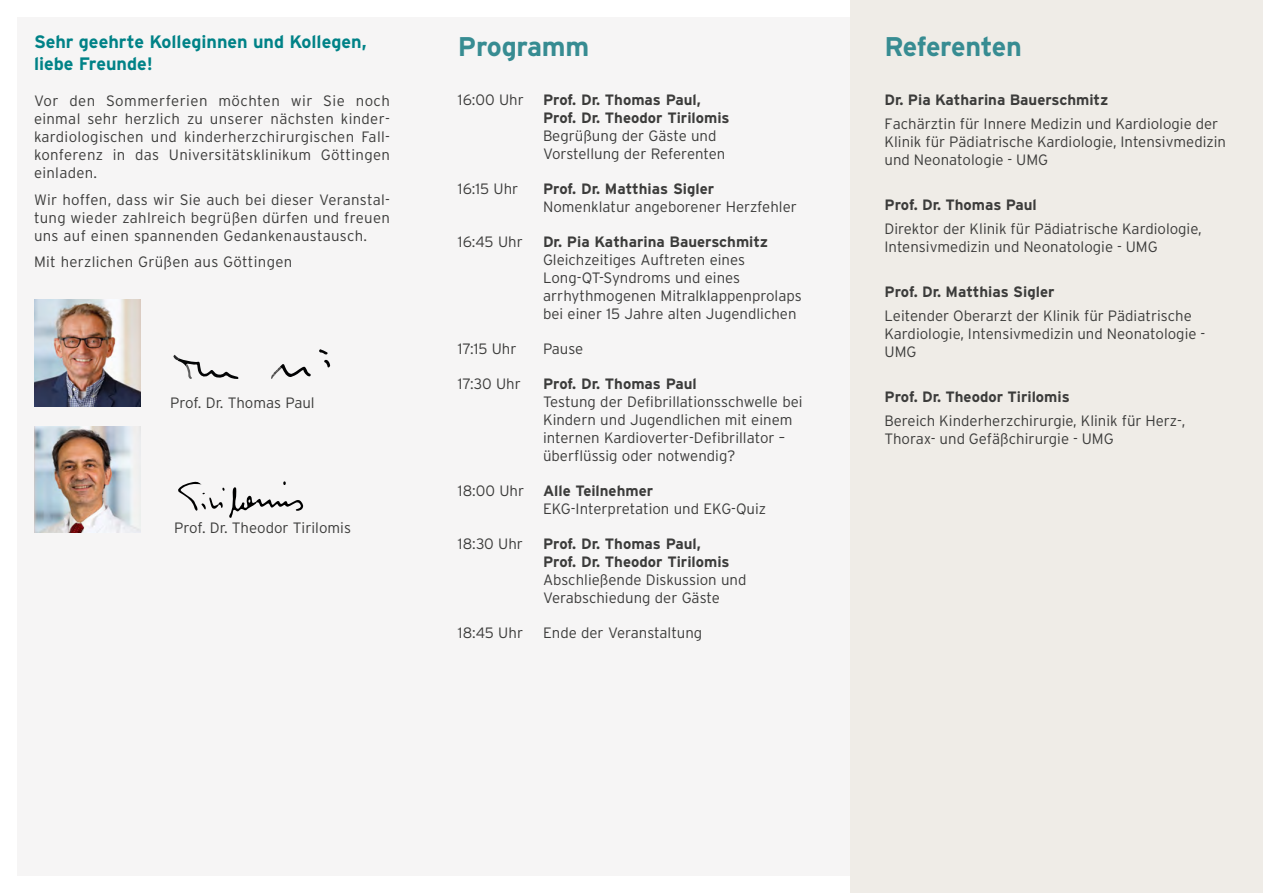
<style>
.page{position:relative;width:1263px;height:893px;background:#fff}
.page>*{position:absolute;margin:0;border:0;box-sizing:border-box;transform-origin:0 0}
.t1{font:700 27px "Interstate";letter-spacing:-.015em;color:#378c92}
.t2{font:700 18px "Interstate";color:#008287}
.t3{font:300 15px/18px "Interstate";color:#3c3c3b}
.t4{font:700 15px/18px "Interstate";color:#3c3c3b}
.t5{font:300 15px "Interstate";letter-spacing:.02em;color:#3c3c3b}
</style>
<div class="page">
<div style="left:17px;top:17px;width:1229px;height:859px;background:#f6f5f5"></div>
<div style="left:850px;top:0;width:413px;height:893px;background:#efece7"></div>
<svg style="left:178px;top:481px;width:125px;height:37px"></svg>
<img style="left:34px;top:426px;width:106px;height:107px">
<svg style="left:319px;top:349px;width:11px;height:19px"></svg>
<svg style="left:173px;top:355px;width:65px;height:24px"></svg>
<svg style="left:271px;top:364px;width:40px;height:15px"></svg>
<img style="left:34px;top:300px;width:106px;height:106px">
<p class="t2" style="left:34px;top:32px;width:334px">Sehr geehrte Kolleginnen und Kollegen,</p>
<h1 class="t1" style="left:884px;top:31px;width:139px">Referenten</h1>
<p class="t2" style="left:34px;top:54px;width:120px">liebe Freunde!</p>
<p class="t3" style="left:34px;top:92px;width:357px;text-align:justify">Vor den Sommerferien möchten wir Sie noch einmal sehr herzlich zu unserer nächsten kinder&shy;kardiologischen und kinderherzchirurgischen Fall&shy;konferenz in das Universitätsklinikum Göttingen einladen.</p>
<p class="t3" style="left:34px;top:190px;width:357px;text-align:justify">Wir hoffen, dass wir Sie auch bei dieser Veranstal&shy;tung wieder zahlreich begrüßen dürfen und freuen uns auf einen spannenden Gedankenaustausch.</p>
<p class="t5" style="left:34px;top:253px;width:260px">Mit herzlichen Grüßen aus Göttingen</p>
<h1 class="t1" style="left:458px;top:31px;width:133px">Programm</h1>
<p class="t4" style="left:884px;top:90px;width:225px">Dr. Pia Katharina Bauerschmitz</p>
<p class="t3" style="left:884px;top:114px;width:343px">Fachärztin für Innere Medizin und Kardiologie der<br>Klinik für Pädiatrische Kardiologie, Intensivmedizin und Neonatologie - UMG</p>
<p class="t4" style="left:884px;top:195px;width:154px">Prof. Dr. Thomas Paul</p>
<p class="t3" style="left:884px;top:219px;width:319px">Direktor der Klinik für Pädiatrische Kardiologie,<br>Intensivmedizin und Neonatologie - UMG</p>
<p class="t4" style="left:884px;top:282px;width:172px">Prof. Dr. Matthias Sigler</p>
<p class="t3" style="left:884px;top:306px;width:322px">Leitender Oberarzt der Klinik für Pädiatrische<br>Kardiologie, Intensivmedizin und Neonatologie -<br>UMG</p>
<p class="t4" style="left:884px;top:387px;width:187px">Prof. Dr. Theodor Tirilomis</p>
<p class="t3" style="left:884px;top:411px;width:302px">Bereich Kinderherzchirurgie, Klinik für Herz-,<br>Thorax- und Gefäßchirurgie - UMG</p>
<p class="t3" style="left:458px;top:91px;width:67px">16:00 Uhr</p>
<p class="t4" style="left:543px;top:91px;width:188px">Prof. Dr. Thomas Paul,<br>Prof. Dr. Theodor Tirilomis</p>
<p class="t3" style="left:543px;top:127px;width:184px">Begrüßung der Gäste und<br>Vorstellung der Referenten</p>
<p class="t3" style="left:458px;top:180px;width:62px">16:15 Uhr</p>
<p class="t4" style="left:543px;top:180px;width:173px">Prof. Dr. Matthias Sigler</p>
<p class="t3" style="left:543px;top:198px;width:255px">Nomenklatur angeborener Herzfehler</p>
<p class="t3" style="left:458px;top:233px;width:66px">16:45 Uhr</p>
<p class="t4" style="left:543px;top:233px;width:227px">Dr. Pia Katharina Bauerschmitz</p>
<p class="t3" style="left:543px;top:251px;width:260px">Gleichzeitiges Auftreten eines Long-QT-Syndroms und eines arrhythmogenen Mitralklappenprolaps bei einer 15 Jahre alten Jugendlichen</p>
<p class="t3" style="left:458px;top:340px;width:60px">17:15 Uhr</p>
<p class="t3" style="left:543px;top:340px;width:42px">Pause</p>
<p class="t3" style="left:458px;top:375px;width:64px">17:30 Uhr</p>
<p class="t4" style="left:543px;top:375px;width:155px">Prof. Dr. Thomas Paul</p>
<p class="t3" style="left:543px;top:393px;width:261px">Testung der Defibrillationsschwelle bei Kindern und Jugendlichen mit einem internen Kardioverter-Defibrillator – überflüssig oder notwendig?</p>
<p class="t3" style="left:458px;top:482px;width:68px">18:00 Uhr</p>
<p class="t4" style="left:543px;top:482px;width:112px">Alle Teilnehmer</p>
<p class="t3" style="left:543px;top:500px;width:225px">EKG-Interpretation und EKG-Quiz</p>
<p class="t3" style="left:458px;top:535px;width:67px">18:30 Uhr</p>
<p class="t4" style="left:543px;top:535px;width:188px">Prof. Dr. Thomas Paul,<br>Prof. Dr. Theodor Tirilomis</p>
<p class="t3" style="left:543px;top:571px;width:205px">Abschließende Diskussion und<br>Verabschiedung der Gäste</p>
<p class="t3" style="left:458px;top:624px;width:67px">18:45 Uhr</p>
<p class="t3" style="left:543px;top:624px;width:161px">Ende der Veranstaltung</p>
<p class="t3" style="left:170px;top:394px;width:146px">Prof. Dr. Thomas Paul</p>
<p class="t3" style="left:174px;top:518px;width:178px">Prof. Dr. Theodor Tirilomis</p>
</div>
